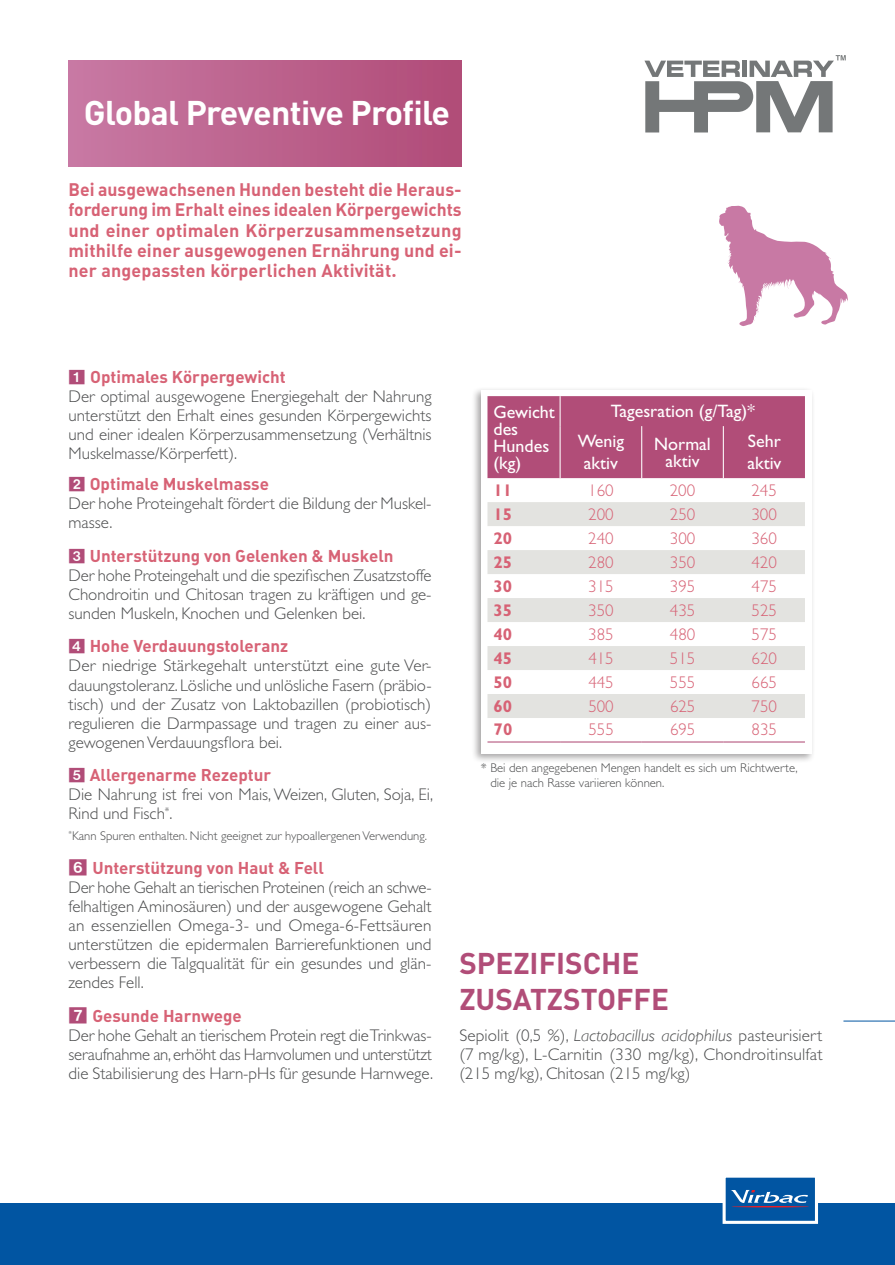
<style>
.page{position:relative;width:895px;height:1265px;background:#fff}
.page>*{position:absolute;margin:0;border:0;box-sizing:border-box;transform-origin:0 0}
.t1{font:700 33.9px "DIN";letter-spacing:-.02em;color:#fff}
.t2{font:700 29.55px/35.5px "DIN";color:#b14d78}
.t3{font:18px/20.1px "DIN Bold Alternate";letter-spacing:.01em;color:#d76275;text-align:justify}
.t4{font:18px/17px "Gill Sans Std";color:#fff}
.t5{font:300 16.95px/19px "Gill Sans Std";color:#4b4c4d;text-align:justify}
.t6{font:16.95px "DIN Bold Alternate";color:#d76275}
.t7{font:300 16.95px "Gill Sans Std";color:#d76275}
.t8{font:700 16.95px "Gill Sans Std";color:#d76275}
.t9{font:300 12.75px/15.3px "Gill Sans Std";color:#4b4c4d}
.s1{font-family:"Bundesbahn Pi One";color:#b14d78}
.s2{font-family:"Bundesbahn Pi One";font-size:19.05px;color:#b14d78}
.s3{font-family:"Gill Sans";font-style:italic}
</style>
<div class="page">
<div style="left:0;top:1203px;width:894px;height:62px;background:#0155a2"></div>
<hr style="left:843px;top:1020px;width:51px;height:1px;background:#0155a2">
<svg style="left:722px;top:1177px;width:96px;height:47px"></svg>
<div style="left:471px;top:387px;width:343px;height:376px;background:#231f20;opacity:.4"></div>
<div style="left:480px;top:390px;width:331px;height:364px;background:#fff"></div>
<div style="left:487px;top:396px;width:317px;height:82px;background:#b14d78"></div>
<svg style="left:487px;top:502px;width:317px;height:216px;fill:#e3e3e0"></svg>
<hr style="left:641px;top:426px;width:1px;height:52px;background:#fff">
<hr style="left:722px;top:426px;width:1px;height:52px;background:#fff">
<hr style="left:559px;top:396px;width:1px;height:30px;background:#fff">
<hr style="left:559px;top:426px;width:1px;height:52px;background:#fff">
<hr style="left:487px;top:741px;width:73px;height:1px;background:#b14d78">
<hr style="left:560px;top:741px;width:81px;height:1px;background:#b14d78">
<hr style="left:641px;top:741px;width:82px;height:1px;background:#b14d78">
<hr style="left:723px;top:741px;width:81px;height:1px;background:#b14d78">
<div style="left:68px;top:61px;width:393px;height:105px;background:linear-gradient(to right,#c879a4,#b04c77)"></div>
<svg style="left:719px;top:206px;width:128px;height:120px"></svg>
<svg style="left:644px;top:55px;width:201px;height:77px"></svg>
<h1 class="t1" style="left:84px;top:90px;width:368px">Global Preventive Profile</h1>
<p class="t3" style="left:68px;top:179px;width:394px">Bei ausgewachsenen Hunden besteht die Heraus&shy;forderung im Erhalt eines idealen Körpergewichts und einer optimalen Körperzusammensetzung mithilfe einer ausgewogenen Ernährung und ei&shy;ner angepassten körperlichen Aktivität.</p>
<p class="t6" style="left:68px;top:366px;width:218px"><span class="s1">1</span> Optimales Körpergewicht</p>
<p class="t5" style="left:68px;top:387px;width:364px">Der optimal ausgewogene Energiegehalt der Nahrung unterstützt den Erhalt eines gesunden Körpergewichts und einer idealen Körperzusammensetzung (Verhältnis Muskelmasse/Körperfett).</p>
<p class="t6" style="left:68px;top:473px;width:202px"><span class="s1">2</span> Optimale Muskelmasse</p>
<p class="t5" style="left:68px;top:494px;width:364px">Der hohe Proteingehalt fördert die Bildung der Muskel&shy;masse.</p>
<p class="t6" style="left:68px;top:544px;width:326px"><span class="s1">3</span> Unterstützung von Gelenken &amp; Muskeln</p>
<p class="t5" style="left:68px;top:566px;width:364px">Der hohe Proteingehalt und die spezifischen Zusatzstoffe Chondroitin und Chitosan tragen zu kräftigen und ge&shy;sunden Muskeln, Knochen und Gelenken bei.</p>
<p class="t6" style="left:68px;top:635px;width:221px"><span class="s1">4</span> Hohe Verdauungstoleranz</p>
<p class="t5" style="left:68px;top:656px;width:364px">Der niedrige Stärkegehalt unterstützt eine gute Ver&shy;dauungstoleranz. Lösliche und unlösliche Fasern (präbio&shy;tisch) und der Zusatz von Laktobazillen (probiotisch) regulieren die Darmpassage und tragen zu einer aus&shy;gewogenen Verdauungsflora bei.</p>
<p class="t6" style="left:68px;top:764px;width:204px"><span class="s1">5</span> Allergenarme Rezeptur</p>
<p class="t5" style="left:68px;top:785px;width:366px">Die Nahrung ist frei von Mais, Weizen, Gluten, Soja, Ei,<br>Rind und Fisch<sup>*</sup>.</p>
<p class="t9" style="left:68px;top:828px;width:360px"><sup>*</sup>Kann Spuren enthalten. Nicht geeignet zur hypoallergenen Verwendung.</p>
<p class="t6" style="left:68px;top:857px;width:257px"><span class="s2">6</span> Unterstützung von Haut &amp; Fell</p>
<p class="t5" style="left:68px;top:878px;width:364px">Der hohe Gehalt an tierischen Proteinen (reich an schwe&shy;felhaltigen Aminosäuren) und der ausgewogene Gehalt an essenziellen Omega-3- und Omega-6-Fettsäuren unterstützen die epidermalen Barrierefunktionen und verbessern die Talgqualität für ein gesundes und glän&shy;zendes Fell.</p>
<p class="t6" style="left:68px;top:1004px;width:175px"><span class="s2">7</span> Gesunde Harnwege</p>
<p class="t5" style="left:68px;top:1026px;width:366px">Der hohe Gehalt an tierischem Protein regt die Trinkwas&shy;seraufnahme an, erhöht das Harnvolumen und unterstützt die Stabilisierung des Harn-pHs für gesunde Harnwege.</p>
<p class="t4" style="left:493px;top:403px;width:63px">Gewicht des<br>Hundes (kg)</p>
<p class="t4" style="left:577px;top:396px;width:178px;line-height:30.2px;text-indent:33px">Tagesration (g/Tag)*<br>Wenig</p>
<p class="t4" style="left:654px;top:435px;width:58px;text-align:center">Normal aktiv</p>
<p class="t4" style="left:747px;top:431px;width:36px;line-height:21.6px">Sehr aktiv</p>
<p class="t4" style="left:583px;top:454px;width:36px">aktiv</p>
<p class="t8" style="left:493px;top:480px;width:20px">11</p>
<p class="t7" style="left:588px;top:481px;width:27px">160</p>
<p class="t7" style="left:669px;top:481px;width:27px">200</p>
<p class="t7" style="left:751px;top:481px;width:27px">245</p>
<p class="t8" style="left:493px;top:504px;width:20px">15</p>
<p class="t7" style="left:588px;top:504px;width:27px">200</p>
<p class="t7" style="left:669px;top:504px;width:27px">250</p>
<p class="t7" style="left:751px;top:504px;width:27px">300</p>
<p class="t8" style="left:493px;top:528px;width:20px">20</p>
<p class="t7" style="left:588px;top:528px;width:27px">240</p>
<p class="t7" style="left:669px;top:528px;width:27px">300</p>
<p class="t7" style="left:751px;top:528px;width:27px">360</p>
<p class="t8" style="left:493px;top:552px;width:20px">25</p>
<p class="t7" style="left:588px;top:552px;width:27px">280</p>
<p class="t7" style="left:669px;top:552px;width:27px">350</p>
<p class="t7" style="left:751px;top:552px;width:27px">420</p>
<p class="t8" style="left:493px;top:576px;width:20px">30</p>
<p class="t7" style="left:588px;top:576px;width:27px">315</p>
<p class="t7" style="left:669px;top:576px;width:27px">395</p>
<p class="t7" style="left:751px;top:576px;width:27px">475</p>
<p class="t8" style="left:493px;top:600px;width:20px">35</p>
<p class="t7" style="left:588px;top:600px;width:27px">350</p>
<p class="t7" style="left:669px;top:600px;width:27px">435</p>
<p class="t7" style="left:751px;top:600px;width:27px">525</p>
<p class="t8" style="left:493px;top:624px;width:20px">40</p>
<p class="t7" style="left:588px;top:624px;width:27px">385</p>
<p class="t7" style="left:669px;top:624px;width:27px">480</p>
<p class="t7" style="left:751px;top:624px;width:27px">575</p>
<p class="t8" style="left:493px;top:648px;width:20px">45</p>
<p class="t7" style="left:588px;top:648px;width:27px">415</p>
<p class="t7" style="left:669px;top:648px;width:27px">515</p>
<p class="t7" style="left:751px;top:648px;width:27px">620</p>
<p class="t8" style="left:493px;top:672px;width:20px">50</p>
<p class="t7" style="left:588px;top:672px;width:27px">445</p>
<p class="t7" style="left:669px;top:672px;width:27px">555</p>
<p class="t7" style="left:751px;top:672px;width:27px">665</p>
<p class="t8" style="left:493px;top:696px;width:20px">60</p>
<p class="t7" style="left:588px;top:696px;width:27px">500</p>
<p class="t7" style="left:669px;top:696px;width:27px">625</p>
<p class="t7" style="left:751px;top:696px;width:27px">750</p>
<p class="t8" style="left:493px;top:719px;width:20px">70</p>
<p class="t7" style="left:588px;top:720px;width:27px">555</p>
<p class="t7" style="left:669px;top:720px;width:27px">695</p>
<p class="t7" style="left:751px;top:720px;width:27px">835</p>
<p class="t9" style="left:490px;top:760px;width:309px;text-indent:-9px">* Bei den angegebenen Mengen handelt es sich um Richtwerte, die je nach Rasse variieren können.</p>
<h2 class="t2" style="left:459px;top:944px;width:211px">Spezi fische<br>Zusatzstoffe</h2>
<p class="t5" style="left:459px;top:1025px;width:364px">Sepiolit (0,5 %), <span class="s3">Lactobacillus acidophilus</span> pasteurisiert (7 mg/kg), L-Carnitin (330 mg/kg), Chondroitinsulfat (215 mg/kg), Chitosan (215 mg/kg)</p>
</div>
